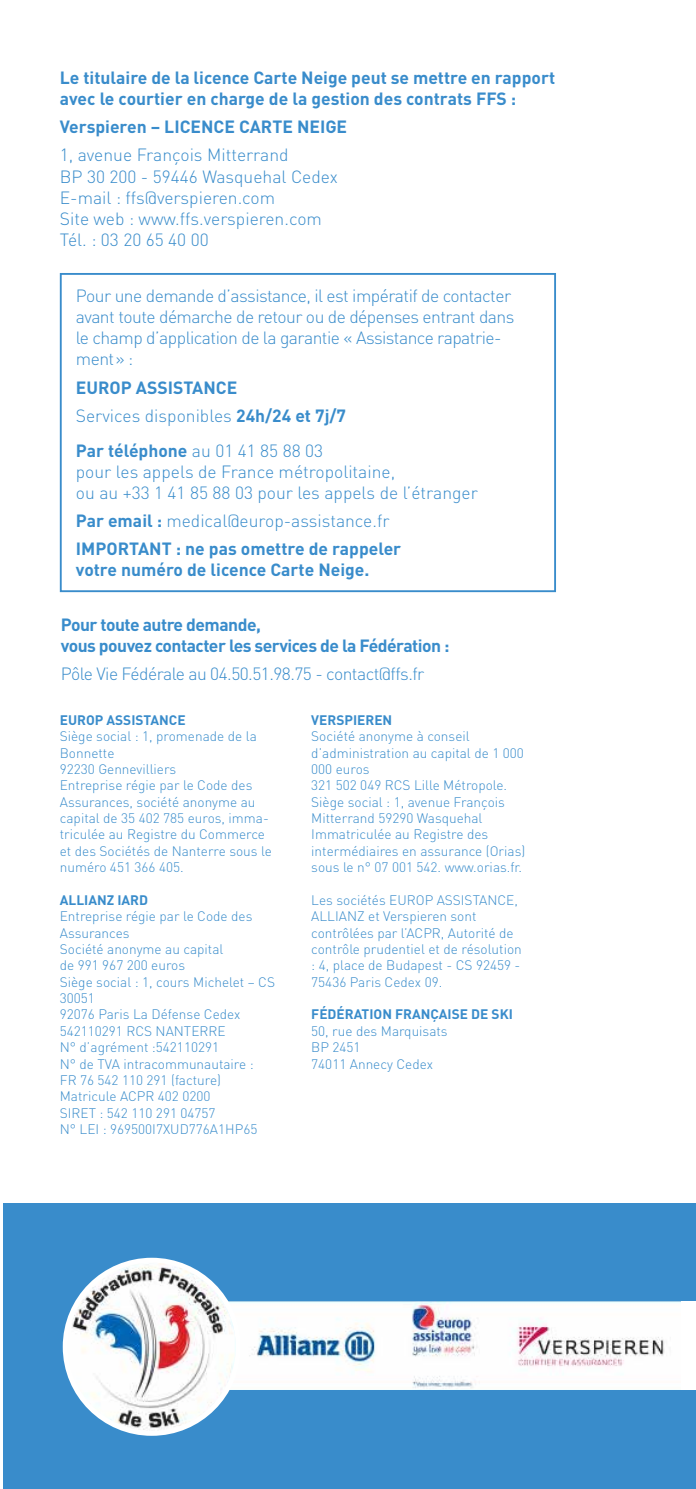
<style>
.page{position:relative;width:696px;height:1489px;background:#fff}
.page>*{position:absolute;margin:0;border:0;box-sizing:border-box;transform-origin:0 0}
.t1{font:700 17.5px/28px "DIN Pro";color:#398ccb}
.t2{font:300 17.5px/21px "DIN Pro";color:#398ccb}
.t3{font:300 17.5px/21px "DIN Pro";letter-spacing:-.03em;color:#398ccb}
.t4{font:700 17.5px/21px "DIN Pro";letter-spacing:-.03em;color:#398ccb}
.t5{font:300 13.75px/16.2px "DIN Pro";color:#398ccb}
.t6{font:700 13.75px "DIN Pro";color:#398ccb}
.s1{font-weight:300}
.s2{font-weight:700}
</style>
<div class="page">
<div style="left:3px;top:1203px;width:693px;height:285px;background:#398ccb"></div>
<div style="left:98px;top:1301px;width:598px;height:88px;background:#fff"></div>
<div style="left:60px;top:273px;width:496px;height:319px;border:2px solid #398ccb"></div>
<img style="left:238px;top:1301px;width:442px;height:88px">
<img style="left:65px;top:1263px;width:173px;height:170px">
<div style="left:63px;top:1257px;width:178px;height:178px;border:5px solid #fff;border-radius:50%"></div>
<p class="t1" style="left:60px;top:67px;width:497px;line-height:21px">Le titulaire de la licence Carte Neige peut se mettre en rapport avec le courtier en charge de la gestion des contrats FFS :</p>
<p class="t1" style="left:60px;top:112px;width:289px">Verspieren – LICENCE CARTE NEIGE</p>
<p class="t2" style="left:60px;top:144px;width:280px">1, avenue François Mitterrand<br>BP 30 200 - 59446 Wasquehal Cedex<br>E-mail : ffs@verspieren.com<br>Site web : www.ffs.verspieren.com<br>Tél. : 03 20 65 40 00</p>
<p class="t3" style="left:76px;top:285px;width:440px">Pour une demande d’assistance, il est impératif de contacter avant toute démarche de retour ou de dépenses entrant dans le champ d’application de la garantie « Assistance rapatrie&shy;ment» :</p>
<p class="t1" style="left:76px;top:372px;width:272px">EUROP ASSISTANCE<br><span class="s1">Services disponibles</span> 24h/24 et 7j/7</p>
<p class="t2" style="left:76px;top:440px;width:403px"><span class="s2">Par téléphone</span> au 01 41 85 88 03<br>pour les appels de France métropolitaine,<br>ou au +33 1 41 85 88 03 pour les appels de l’étranger</p>
<p class="t1" style="left:76px;top:506px;width:327px">Par email : <span class="s1">medical@europ-assistance.fr<br></span>IMPORTANT : ne pas omettre de rappeler</p>
<p class="t1" style="left:76px;top:555px;width:295px">votre numéro de licence Carte Neige.</p>
<p class="t4" style="left:61px;top:613px;width:390px">Pour toute autre demande,<br>vous pouvez contacter les services de la Fédération :</p>
<p class="t3" style="left:61px;top:663px;width:365px">Pôle Vie Fédérale au 04.50.51.98.75 - contact@ffs.fr</p>
<p class="t6" style="left:60px;top:710px;width:127px">EUROP ASSISTANCE</p>
<p class="t5" style="left:60px;top:728px;width:213px">Siège social : 1, promenade de la<br>Bonnette<br>92230 Gennevilliers<br>Entreprise régie par le Code des<br>Assurances, société anonyme au capital de 35 402 785 euros, imma&shy;triculée au Registre du Commerce et des Sociétés de Nanterre sous le numéro 451 366 405.</p>
<p class="t6" style="left:60px;top:890px;width:90px">ALLIANZ IARD</p>
<p class="t5" style="left:60px;top:908px;width:217px">Entreprise régie par le Code des<br>Assurances<br>Société anonyme au capital<br>de 991 967 200 euros<br>Siège social : 1, cours Michelet – CS<br>30051<br>92076 Paris La Défense Cedex<br>542110291 RCS NANTERRE<br>N° d’agrément :542110291<br>N° de TVA intracommunautaire :<br>FR 76 542 110 291 (facture)<br>Matricule ACPR 402 0200<br>SIRET : 542 110 291 04757<br>N° LEI : 969500I7XUD776A1HP65</p>
<p class="t6" style="left:311px;top:710px;width:82px">VERSPIEREN</p>
<p class="t5" style="left:311px;top:728px;width:215px">Société anonyme à conseil d’administration au capital de 1 000<br>000 euros<br>321 502 049 RCS Lille Métropole.<br>Siège social : 1, avenue François<br>Mitterrand 59290 Wasquehal<br>Immatriculée au Registre des intermédiaires en assurance (Orias) sous le n° 07 001 542. www.orias.fr.</p>
<p class="t5" style="left:311px;top:891px;width:212px">Les sociétés EUROP ASSISTANCE,<br>ALLIANZ et Verspieren sont contrôlées par l’ACPR, Autorité de contrôle prudentiel et de résolution : 4, place de Budapest - CS 92459 -<br>75436 Paris Cedex 09.</p>
<p class="t6" style="left:311px;top:1005px;width:203px">FÉDÉRATION FRANÇAISE DE SKI</p>
<p class="t5" style="left:311px;top:1022px;width:138px">50, rue des Marquisats<br>BP 2451<br>74011 Annecy Cedex</p>
</div>
